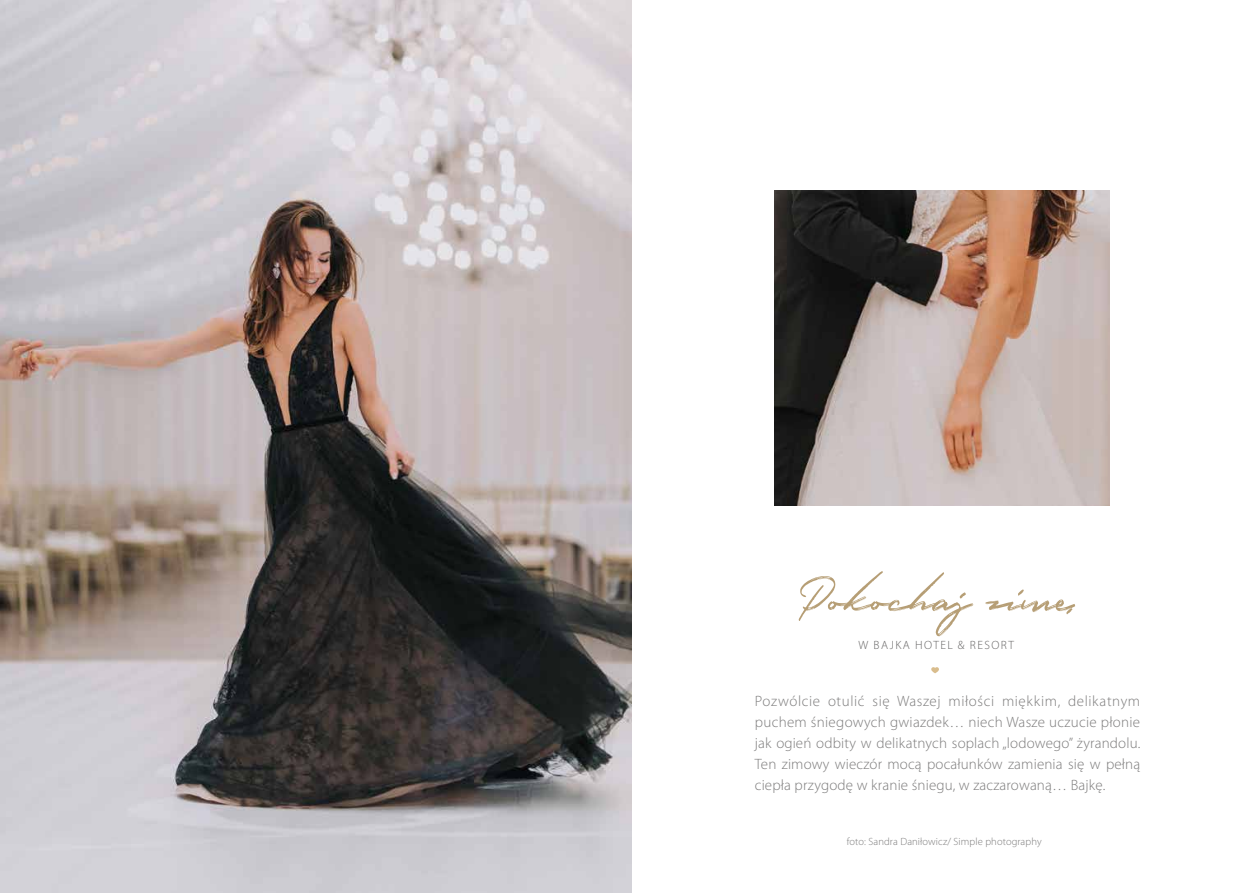
<style>
.page{position:relative;width:1259px;height:893px;background:#fff}
.page>*{position:absolute;margin:0;border:0;box-sizing:border-box;transform-origin:0 0}
.t1{font:52.05px "Hunter River";letter-spacing:-.01em;color:#b69e75}
.t2{font:300 15px/21px "Myriad Pro";letter-spacing:.01em;color:#7c7b7b;text-align:justify}
.t3{font:300 12px "Myriad Pro";letter-spacing:.12em;color:#646363}
.t4{font:300 10.5px "Myriad Pro";letter-spacing:.01em;color:#7c7b7b}
</style>
<div class="page">
<img style="left:0;top:0;width:631px;height:893px">
<svg style="left:931px;top:667px;width:8px;height:6px"></svg>
<svg style="left:1066px;top:608px;width:6px;height:6px"></svg>
<img style="left:775px;top:190px;width:334px;height:316px">
<h1 class="t1" style="left:798px;top:563px;width:274px">Pokochaj zime</h1>
<p class="t3" style="left:858px;top:637px;width:157px">W BAJKA HOTEL &amp; RESORT</p>
<p class="t2" style="left:755px;top:691px;width:387px">Pozwólcie otulić się Waszej miłości miękkim, delikatnym puchem śniegowych gwiazdek… niech Wasze uczucie płonie jak ogień odbity w delikatnych soplach „lodowego” żyrandolu.<br>Ten zimowy wieczór mocą pocałunków zamienia się w pełną ciepła przygodę w kranie śniegu, w zaczarowaną… Bajkę.</p>
<p class="t4" style="left:847px;top:836px;width:196px">foto: Sandra Daniłowicz/ Simple photography</p>
</div>
